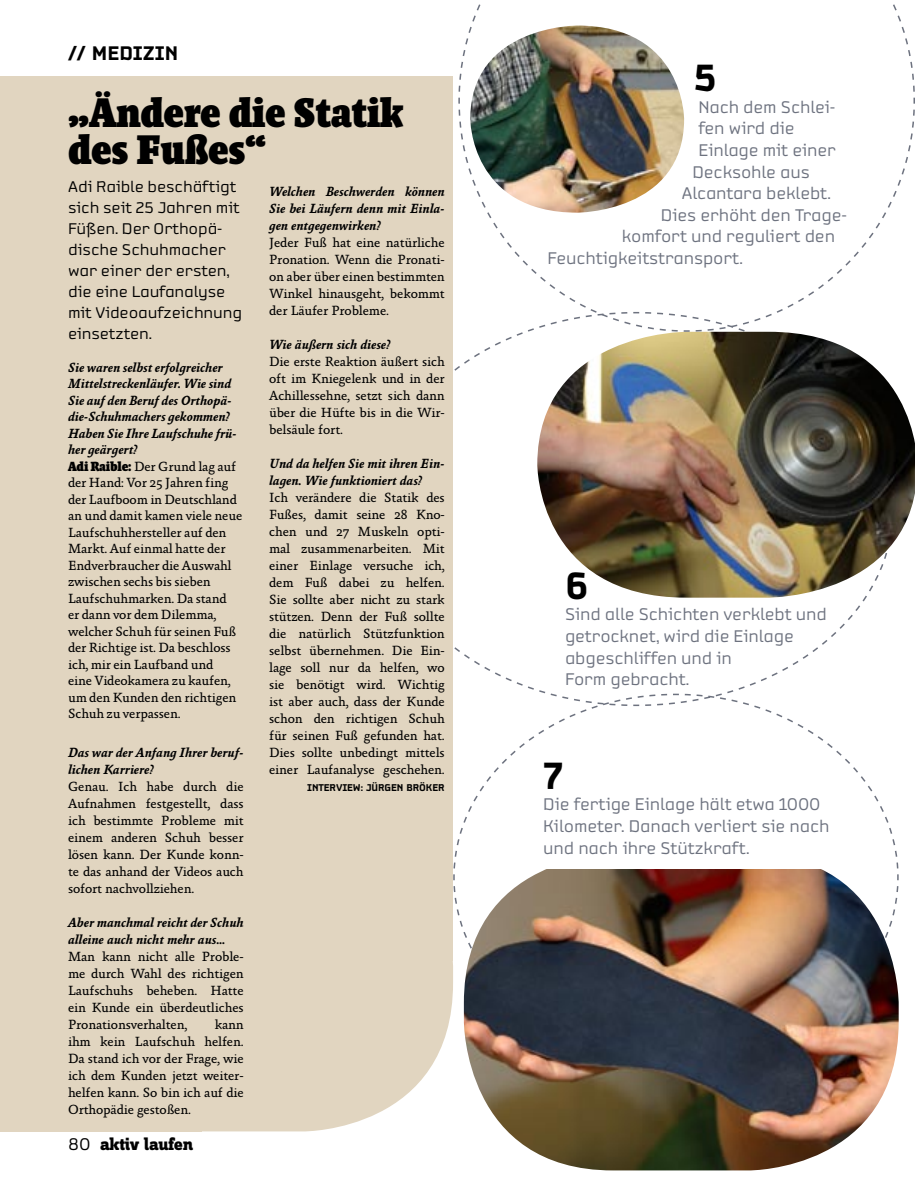
<style>
.page{position:relative;width:915px;height:1191px;background:#fff}
.page>*{position:absolute;margin:0;border:0;box-sizing:border-box;transform-origin:0 0}
._006_Head_absara{font:900 42px/37.5px "Absara Head";letter-spacing:-.01em;color:#000}
._008_bildzeile{font:800 40.5px "Reform";color:#000}
.t1{font:800 21px "Reform";color:#000}
._008_bildzeile-2{font:18px/21.6px "Reform";letter-spacing:-.01em;color:#6d727f}
.t2{font:800 18px "Zine Slab Dis";color:#000}
._0061vorspann_absara{font:16.5px/21px "Reform";letter-spacing:-.01em;color:#000}
._003_fliess_ohne{font:13.5px/17px "Absara";letter-spacing:-.01em;color:#000;text-align:justify}
._0061vorspann_absara-2{font:13.5px/16.5px "Absara";letter-spacing:-.01em;color:#000}
._0062frageInterview{font:italic 700 13.5px/17px "Absara";letter-spacing:-.01em;color:#000}
._0061vorspann_absara-3{font:italic 700 13.5px/16.5px "Absara";letter-spacing:-.01em;color:#000}
._003_fliess_ohne-2{font:800 10.5px "Reform";letter-spacing:-.01em;color:#000}
.s1{font-family:"Absara Head";font-weight:900}
.s2{font-family:"Reform";font-weight:400}
</style>
<div class="page">
<svg style="left:453px;top:707px;width:446px;height:330px"></svg>
<svg style="left:454px;top:332px;width:413px;height:375px"></svg>
<svg style="left:202px;top:961px;width:251px;height:170px;background:#e4d9c6"></svg>
<div style="left:0;top:77px;width:453px;height:884px;background:#e1d5c0"></div>
<div style="left:0;top:77px;width:202px;height:1054px;background:#e1d5c0"></div>
<img style="left:463px;top:869px;width:435px;height:301px">
<img style="left:537px;top:332px;width:377px;height:265px">
<svg style="left:458px;top:4px;width:456px;height:328px"></svg>
<p class="t1" style="left:68px;top:41px;width:112px">// MEDIZIN</p>
<p class="_006_Head_absara" style="left:68px;top:93px;width:337px">„Ändere die Statik des Fußes“</p>
<p class="_0061vorspann_absara" style="left:68px;top:175px;width:175px">Adi Raible beschäftigt sich seit 25 Jahren mit<br>Füßen. Der Orthopä&shy;dische Schuhmacher war einer der ersten, die eine Laufanalyse mit Videoaufzeichnung einsetzten.</p>
<p class="_0061vorspann_absara-3" style="left:68px;top:359px;width:170px">Sie waren selbst erfolgreicher<br>Mittelstreckenläufer. Wie sind<br>Sie auf den Beruf des Orthopä&shy;die-Schuhmachers gekommen?<br>Haben Sie Ihre Laufschuhe frü&shy;her geärgert?</p>
<p class="_0061vorspann_absara-2" style="left:68px;top:458px;width:176px"><span class="s1">Adi Raible:</span> Der Grund lag auf der Hand: Vor 25 Jahren fing der Laufboom in Deutschland an und damit kamen viele neue<br>Laufschuhhersteller auf den<br>Markt. Auf einmal hatte der<br>Endverbraucher die Auswahl zwischen sechs bis sieben<br>Laufschuhmarken. Da stand<br>er dann vor dem Dilemma, welcher Schuh für seinen Fuß der Richtige ist. Da beschloss ich, mir ein Laufband und<br>eine Videokamera zu kaufen, um den Kunden den richtigen<br>Schuh zu verpassen.</p>
<p class="_0062frageInterview" style="left:68px;top:745px;width:177px">Das war der Anfang Ihrer beruf&shy;lichen Karriere?</p>
<p class="_003_fliess_ohne" style="left:68px;top:779px;width:177px">Genau. Ich habe durch die Aufnahmen festgestellt, dass ich bestimmte Probleme mit einem anderen Schuh besser lösen kann. Der Kunde konn&shy;te das anhand der Videos auch sofort nachvollziehen.</p>
<p class="_0062frageInterview" style="left:68px;top:915px;width:177px">Aber manchmal reicht der Schuh alleine auch nicht mehr aus…</p>
<p class="_003_fliess_ohne" style="left:68px;top:949px;width:177px">Man kann nicht alle Proble&shy;me durch Wahl des richtigen Laufschuhs beheben. Hatte ein Kunde ein überdeutliches Pronationsverhalten,</p>
<p class="_003_fliess_ohne" style="left:68px;top:1017px;width:177px;text-indent:147px">kann ihm kein Laufschuh helfen.<br>Da stand ich vor der Frage, wie ich dem Kunden jetzt weiter&shy;helfen kann. So bin ich auf die Orthopädie gestoßen.</p>
<p class="t2" style="left:68px;top:1134px;width:126px"><span class="s2">80</span> aktiv laufen</p>
<p class="_0062frageInterview" style="left:269px;top:183px;width:177px;text-align:justify">Welchen Beschwerden können Sie bei Läufern denn mit Einla&shy;gen entgegenwirken?</p>
<p class="_003_fliess_ohne" style="left:269px;top:234px;width:177px">Jeder Fuß hat eine natürliche Pronation. Wenn die Pronati&shy;on aber über einen bestimmten Winkel hinausgeht, bekommt der Läufer Probleme.</p>
<p class="_0062frageInterview" style="left:269px;top:336px;width:123px">Wie äußern sich diese?</p>
<p class="_003_fliess_ohne" style="left:269px;top:353px;width:177px">Die erste Reaktion äußert sich oft im Kniegelenk und in der Achillessehne, setzt sich dann über die Hüfte bis in die Wir&shy;belsäule fort.</p>
<p class="_0062frageInterview" style="left:269px;top:455px;width:177px">Und da helfen Sie mit ihren Ein&shy;lagen. Wie funktioniert das?</p>
<p class="_003_fliess_ohne" style="left:269px;top:489px;width:177px">Ich verändere die Statik des Fußes, damit seine 28 Kno&shy;chen und 27 Muskeln opti&shy;mal zusammenarbeiten. Mit einer Einlage versuche ich, dem Fuß dabei zu helfen.<br>Sie sollte aber nicht zu stark stützen. Denn der Fuß sollte die natürlich Stützfunktion selbst übernehmen. Die Ein&shy;lage soll nur da helfen, wo sie benötigt wird. Wichtig ist aber auch, dass der Kunde schon den richtigen Schuh für seinen Fuß gefunden hat.<br>Dies sollte unbedingt mittels einer Laufanalyse geschehen.</p>
<p class="_003_fliess_ohne-2" style="left:307px;top:781px;width:139px">INTERVIEW: JÜRGEN BRÖKER</p>
<p class="_008_bildzeile" style="left:693px;top:55px;width:25px">5</p>
<p class="_008_bildzeile-2" style="left:698px;top:96px;width:138px">Nach dem Schlei-</p>
<p class="_008_bildzeile-2" style="left:698px;top:117px;width:98px">fen wird die</p>
<p class="_008_bildzeile-2" style="left:698px;top:139px;width:139px">Einlage mit einer</p>
<p class="_008_bildzeile-2" style="left:692px;top:161px;width:119px">Decksohle aus</p>
<p class="_008_bildzeile-2" style="left:681px;top:182px;width:150px">Alcantara beklebt.</p>
<p class="_008_bildzeile-2" style="left:660px;top:204px;width:187px">Dies erhöht den Trage-</p>
<p class="_008_bildzeile-2" style="left:621px;top:225px;width:215px">komfort und reguliert den</p>
<p class="_008_bildzeile-2" style="left:547px;top:247px;width:197px">Feuchtigkeitstransport.</p>
<p class="_008_bildzeile" style="left:565px;top:562px;width:25px">6</p>
<p class="_008_bildzeile-2" style="left:565px;top:603px;width:263px">Sind alle Schichten verklebt und getrocknet, wird die Einlage abgeschliffen und in<br>Form gebracht.</p>
<p class="_008_bildzeile" style="left:543px;top:752px;width:22px">7</p>
<p class="_008_bildzeile-2" style="left:543px;top:793px;width:287px">Die fertige Einlage hält etwa 1000<br>Kilometer. Danach verliert sie nach und nach ihre Stützkraft.</p>
</div>
